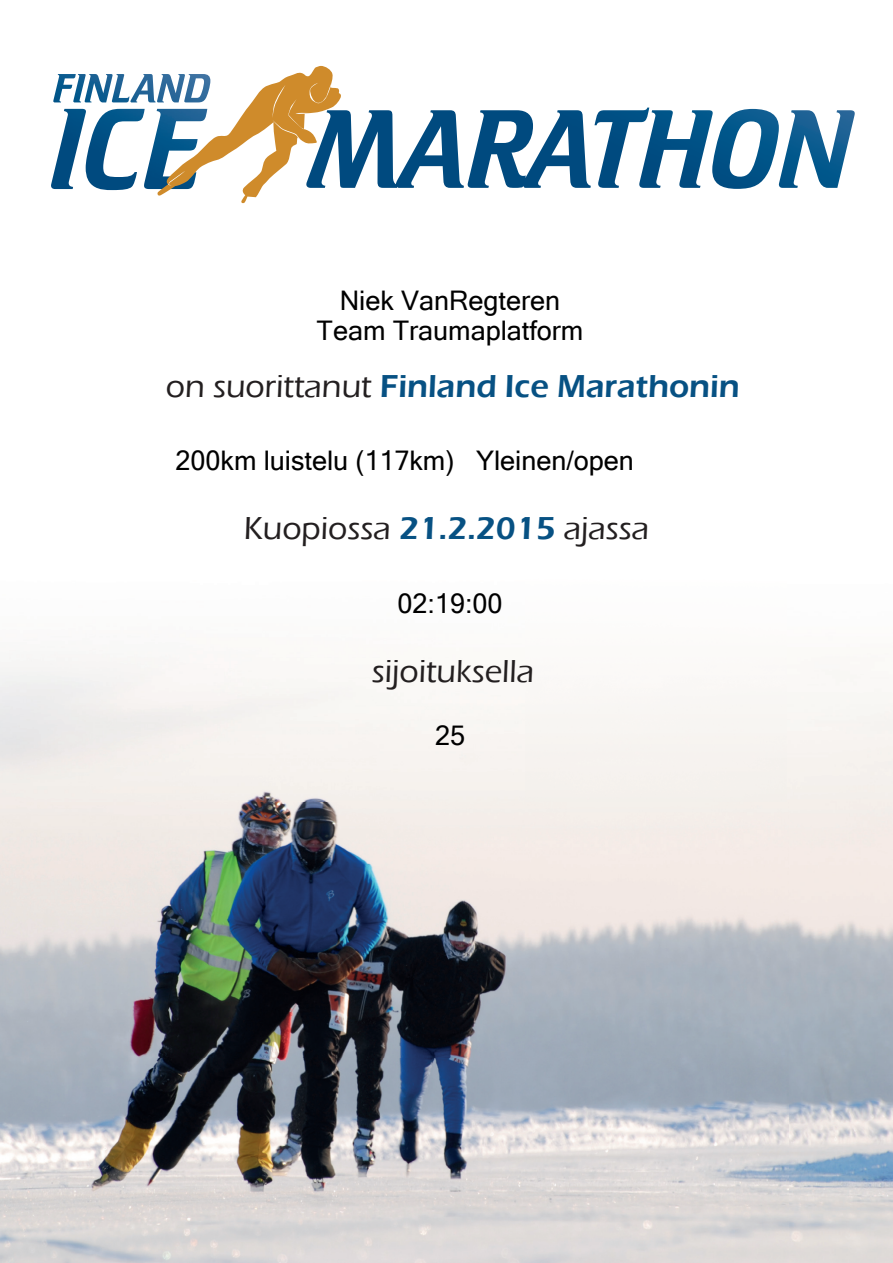
<style>
.page{position:relative;width:893px;height:1263px;background:#fff}
.page>*{position:absolute;margin:0;border:0;box-sizing:border-box;transform-origin:0 0}
.t1{font:500 32.7px "Eras ITC";color:#231f20}
.t2{font:600 32.7px "Eras ITC";color:#075183}
.t3{font:27px "Microsoft Sans Serif";color:#000}
.s1{font-weight:500;color:#231f20}
.s2{font-weight:600;color:#075183}
</style>
<div class="page">
<img style="left:0;top:654px;width:893px;height:609px">
<img style="left:369px;top:108px;width:486px;height:81px">
<img style="left:53px;top:74px;width:104px;height:115px">
<svg style="left:157px;top:66px;width:184px;height:138px"></svg>
<p class="t3" style="left:340px;top:285px;width:222px">Niek VanRegteren</p>
<p class="t3" style="left:317px;top:315px;width:268px">Team Traumaplatform</p>
<p class="t2" style="left:166px;top:367px;width:575px"><span class="s1">on suorittanut</span> Finland Ice Marathonin</p>
<p class="t3" style="left:176px;top:445px;width:280px">200km luistelu (117km)</p>
<p class="t3" style="left:476px;top:445px;width:159px">Yleinen/open</p>
<p class="t1" style="left:244px;top:510px;width:407px">Kuopiossa <span class="s2">21.2.2015</span> ajassa</p>
<p class="t3" style="left:397px;top:588px;width:107px">02:19:00</p>
<p class="t1" style="left:372px;top:652px;width:164px">sijoituksella</p>
<p class="t3" style="left:435px;top:720px;width:32px">25</p>
</div>
